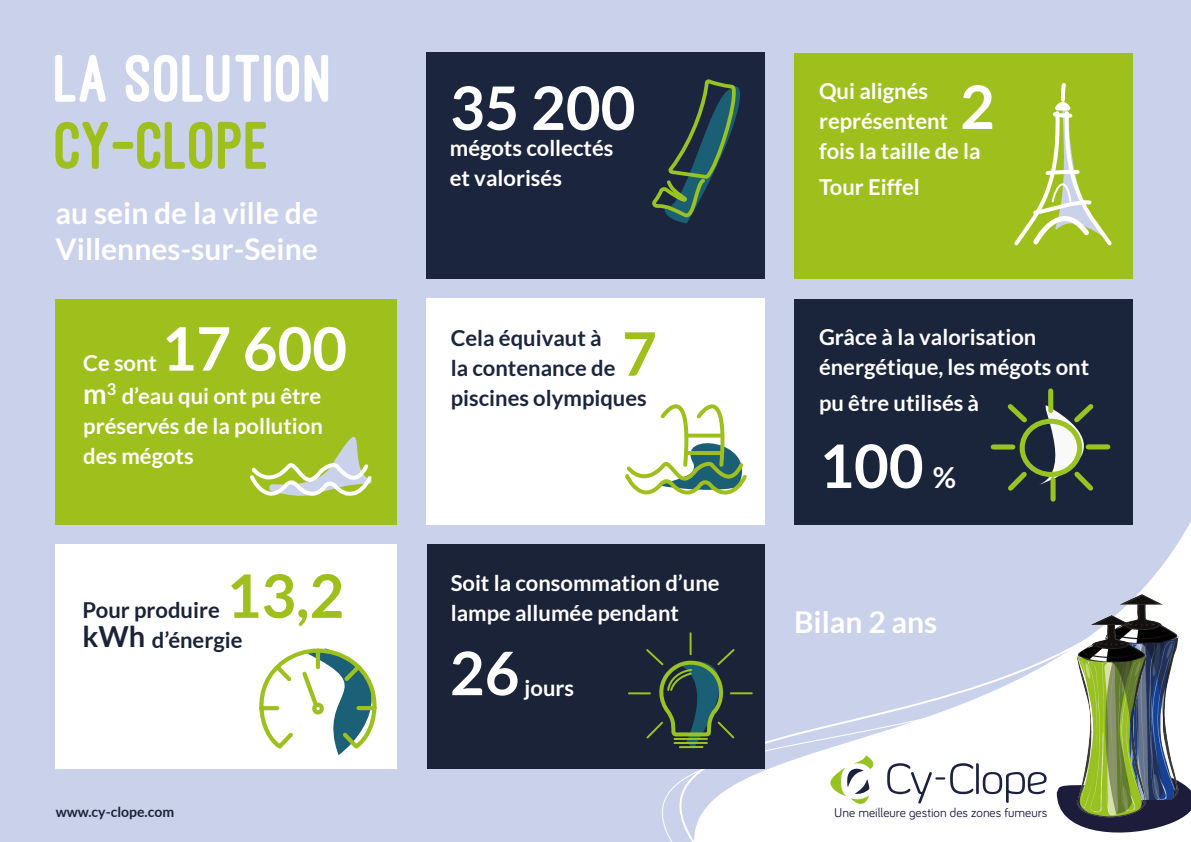
<style>
.page{position:relative;width:1191px;height:842px;background:#cad1ea}
.page>*{position:absolute;margin:0;border:0;box-sizing:border-box;transform-origin:0 0}
.t1{font:800 69.6px/67px "Ostrich Sans";color:#fff}
.t2{font:700 60px "Lato";color:#fff}
.t3{font:700 60px "Lato";color:#9ebf1c}
.t4{font:700 30px "Lato";color:#fff}
.t5{font:700 29px "Lato";color:#1b2339}
.t6{font:700 29px "Lato";color:#fff}
.t7{font:700 22px/30px "Lato";color:#fff}
.t8{font:700 22px "Lato";color:#1b263e}
.t9{font:700 22px "Lato";color:#1b2339}
.t10{font:700 14px "Lato";color:#1a2238}
.t11{font:13.2px "Bariol";color:#1d2140}
.s1{color:#9ebf1c}
.s2{font-size:28px}
</style>
<div class="page">
<svg style="left:426px;top:368px;width:765px;height:474px"></svg>
<svg style="left:1055px;top:766px;width:136px;height:76px"></svg>
<img style="left:1105px;top:595px;width:73px;height:204px">
<img style="left:1074px;top:616px;width:72px;height:202px">
<svg style="left:887px;top:763px;width:160px;height:40px"></svg>
<svg style="left:830px;top:755px;width:43px;height:49px"></svg>
<div style="left:426px;top:52px;width:338px;height:227px;background:#1b263e"></div>
<div style="left:794px;top:53px;width:338px;height:226px;background:#9ebf1c"></div>
<div style="left:426px;top:298px;width:338px;height:226px;background:#fff"></div>
<div style="left:427px;top:544px;width:337px;height:225px;background:#1b2339"></div>
<div style="left:56px;top:299px;width:341px;height:225px;background:#9ebf1c"></div>
<div style="left:56px;top:544px;width:341px;height:225px;background:#fff"></div>
<div style="left:794px;top:299px;width:338px;height:225px;background:#1a243b"></div>
<svg style="left:1014px;top:83px;width:98px;height:163px"></svg>
<svg style="left:652px;top:79px;width:88px;height:144px"></svg>
<svg style="left:625px;top:404px;width:122px;height:91px"></svg>
<svg style="left:686px;top:434px;width:34px;height:4px"></svg>
<hr style="left:686px;top:451px;width:36px;height:4px;background:#9ebf1c">
<svg style="left:250px;top:436px;width:122px;height:60px"></svg>
<svg style="left:259px;top:648px;width:118px;height:107px"></svg>
<hr style="left:689px;top:633px;width:2px;height:21px;background:#99c322">
<svg style="left:628px;top:640px;width:125px;height:109px"></svg>
<svg style="left:990px;top:386px;width:144px;height:118px"></svg>
<p class="t1" style="left:56px;top:46px;width:280px">LA SOLUTION<br><span class="s1">CY-CLOPE</span></p>
<p class="t4" style="left:56px;top:196px;width:264px">au sein de la ville de</p>
<p class="t4" style="left:56px;top:232px;width:264px">Villennes-sur-Seine</p>
<p class="t2" style="left:161px;top:314px;width:187px">17 600</p>
<p class="t7" style="left:83px;top:381px;width:240px"><span class="s2">m</span><sup>3</sup> d’eau qui ont pu être</p>
<p class="t7" style="left:83px;top:411px;width:241px">préservés de la pollution</p>
<p class="t7" style="left:83px;top:441px;width:112px">des mégots</p>
<p class="t7" style="left:83px;top:347px;width:75px">Ce sont</p>
<p class="t3" style="left:226px;top:562px;width:119px">13,2</p>
<p class="t9" style="left:82px;top:598px;width:139px">Pour produire</p>
<p class="t9" style="left:152px;top:628px;width:92px">d’énergie</p>
<p class="t5" style="left:82px;top:620px;width:64px">kWh</p>
<p class="t10" style="left:56px;top:804px;width:120px">www.cy-clope.com</p>
<p class="t2" style="left:450px;top:74px;width:187px">35 200</p>
<p class="t7" style="left:450px;top:133px;width:165px">mégots collectés</p>
<p class="t7" style="left:450px;top:163px;width:114px">et valorisés</p>
<p class="t8" style="left:451px;top:325px;width:152px">Cela équivaut à</p>
<p class="t8" style="left:451px;top:355px;width:166px">la contenance de</p>
<p class="t8" style="left:451px;top:385px;width:198px">piscines olympiques</p>
<p class="t3" style="left:622px;top:319px;width:36px">7</p>
<p class="t7" style="left:451px;top:568px;width:270px">Soit la consommation d’une lampe allumée pendant</p>
<p class="t2" style="left:450px;top:639px;width:71px">26</p>
<p class="t7" style="left:524px;top:673px;width:51px">jours</p>
<p class="t7" style="left:819px;top:76px;width:110px">Qui alignés</p>
<p class="t7" style="left:819px;top:106px;width:131px">représentent</p>
<p class="t7" style="left:819px;top:136px;width:163px">fois la taille de la</p>
<p class="t7" style="left:819px;top:172px;width:102px">Tour Eiffel</p>
<p class="t2" style="left:960px;top:73px;width:36px">2</p>
<p class="t7" style="left:819px;top:322px;width:219px">Grâce à la valorisation</p>
<p class="t7" style="left:819px;top:352px;width:272px">énergétique, les mégots ont</p>
<p class="t7" style="left:819px;top:388px;width:162px">pu être utilisés à</p>
<p class="t2" style="left:819px;top:432px;width:106px">100</p>
<p class="t6" style="left:933px;top:461px;width:25px">%</p>
<p class="t4" style="left:794px;top:604px;width:145px">Bilan 2 ans</p>
<p class="t11" style="left:834px;top:804px;width:214px">Une meilleure gestion des zones fumeurs</p>
</div>
